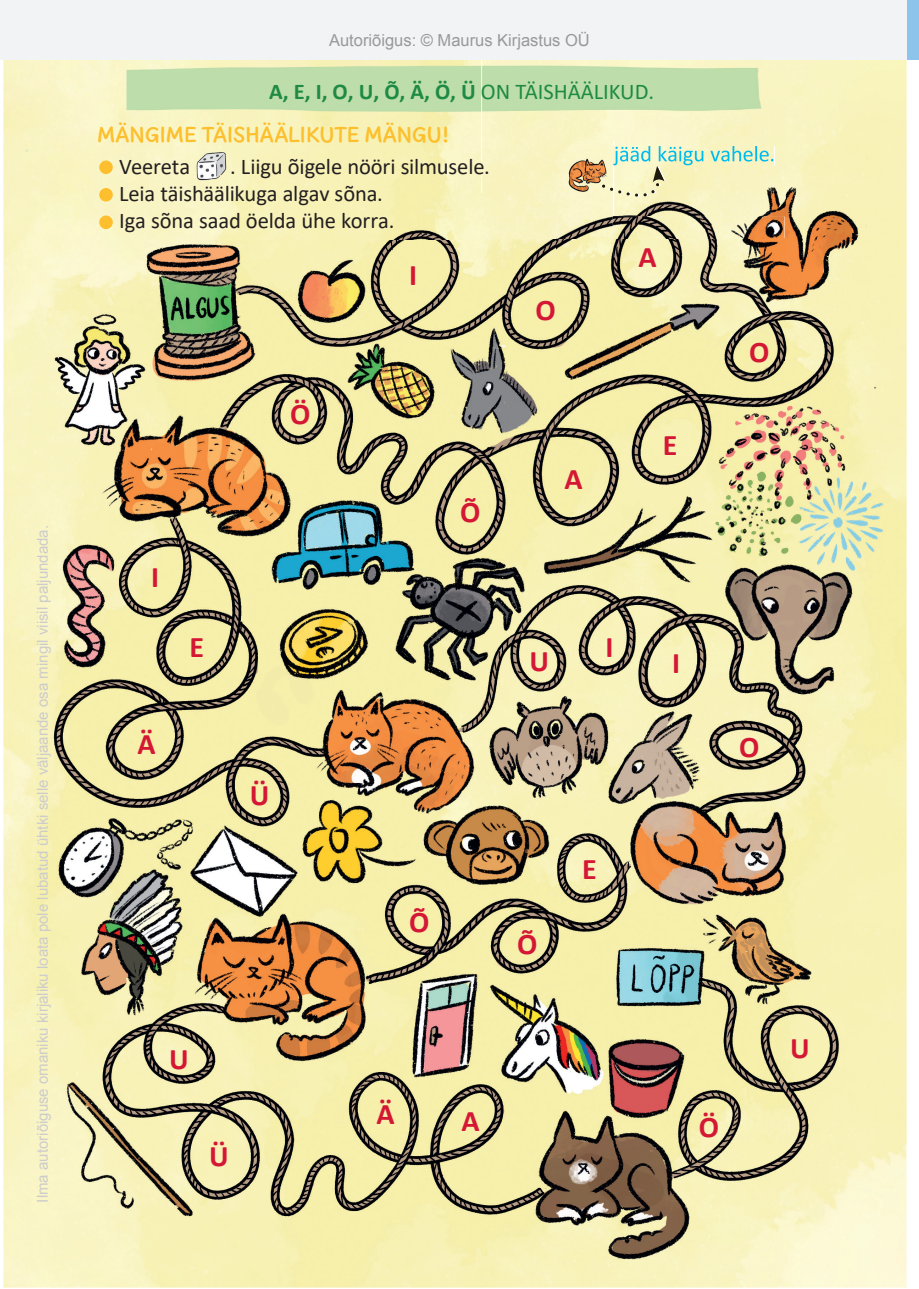
<style>
.page{position:relative;width:919px;height:1289px;background:#fff}
.page>*{position:absolute;margin:0;border:0;box-sizing:border-box;transform-origin:0 0}
.t1{font:700 30px "Calibri";color:#d41735}
.t2{font:22.5px/27px "Calibri";letter-spacing:-.005em;color:#231f20}
.t3{font:700 22.5px "Calibri";color:#1e8a43}
.t4{font:700 22.5px "Uberhand Pro";color:#fdbf2d}
.t5{font:16.5px "Arial";color:#999}
.t6{font:15px "Arial";color:#ccc}
.s1{font-weight:400}
</style>
<div class="page">
<img style="left:3px;top:60px;width:903px;height:1227px">
<div style="left:906px;top:0;width:12px;height:60px;background:#8cc4eb"></div>
<img style="left:556px;top:239px;width:56px;height:20px">
<img style="left:126px;top:60px;width:355px;height:179px">
<img style="left:482px;top:60px;width:303px;height:156px">
<img style="left:480px;top:216px;width:304px;height:23px">
<img style="left:613px;top:146px;width:160px;height:19px">
<svg style="left:602px;top:166px;width:62px;height:31px;background:#e8e3b9"></svg>
<img style="left:195px;top:152px;width:35px;height:31px">
<div style="left:99px;top:160px;width:14px;height:14px;background:#fdbf2d;border-radius:50%"></div>
<div style="left:99px;top:188px;width:14px;height:13px;background:#fdbf2d;border-radius:50%"></div>
<div style="left:99px;top:215px;width:14px;height:14px;background:#fdbf2d;border-radius:50%"></div>
<div style="left:0;top:0;width:906px;height:60px;background:#f2f3f4"></div>
<p class="t6" style="left:33px;top:1202px;width:679px;rotate:-90deg">Ilma autoriõiguse omaniku kirjaliku loata pole lubatud ühtki selle väljaande osa mingil viisil paljundada.</p>
<p class="t5" style="left:329px;top:29px;width:262px">Autoriõigus: © Maurus Kirjastus OÜ</p>
<h2 class="t3" style="left:269px;top:76px;width:386px">A, E, I, O, U, Õ, Ä, Ö, Ü <span class="s1">ON TÄISHÄÄLIKUD.</span></h2>
<h2 class="t4" style="left:98px;top:118px;width:356px">MÄNGIME TÄISHÄÄLIKUTE MÄNGU!</h2>
<h2 class="t2" style="left:119px;top:152px;width:73px">Veereta</h2>
<h2 class="t2" style="left:119px;top:152px;width:372px;text-indent:111px">. Liigu õigele nööri silmusele.<br>Leia täishäälikuga algav sõna.<br>Iga sõna saad öelda ühe korra.</h2>
<h1 class="t1" style="left:409px;top:254px;width:10px">I</h1>
<h1 class="t1" style="left:535px;top:289px;width:22px">O</h1>
<h1 class="t1" style="left:638px;top:236px;width:20px">A</h1>
<h1 class="t1" style="left:290px;top:393px;width:22px">Ö</h1>
<h1 class="t1" style="left:151px;top:556px;width:10px">I</h1>
<h1 class="t1" style="left:137px;top:722px;width:20px">Ä</h1>
<h1 class="t1" style="left:190px;top:625px;width:16px">E</h1>
<h1 class="t1" style="left:250px;top:774px;width:21px">Ü</h1>
<h1 class="t1" style="left:460px;top:491px;width:22px">Õ</h1>
<h1 class="t1" style="left:564px;top:457px;width:20px">A</h1>
<h1 class="t1" style="left:662px;top:424px;width:16px">E</h1>
<h1 class="t1" style="left:605px;top:625px;width:10px">I</h1>
<h1 class="t1" style="left:529px;top:640px;width:21px">U</h1>
<h1 class="t1" style="left:672px;top:642px;width:10px">I</h1>
<h1 class="t1" style="left:409px;top:900px;width:22px">Õ</h1>
<h1 class="t1" style="left:517px;top:923px;width:22px">Õ</h1>
<h1 class="t1" style="left:582px;top:848px;width:16px">E</h1>
<h1 class="t1" style="left:749px;top:331px;width:22px">O</h1>
<h1 class="t1" style="left:739px;top:725px;width:22px">O</h1>
<h1 class="t1" style="left:169px;top:1037px;width:21px">U</h1>
<h1 class="t1" style="left:209px;top:1134px;width:21px">Ü</h1>
<h1 class="t1" style="left:376px;top:1093px;width:20px">Ä</h1>
<h1 class="t1" style="left:461px;top:1100px;width:20px">A</h1>
<h1 class="t1" style="left:698px;top:1106px;width:22px">Ö</h1>
<h1 class="t1" style="left:790px;top:1027px;width:21px">U</h1>
</div>
